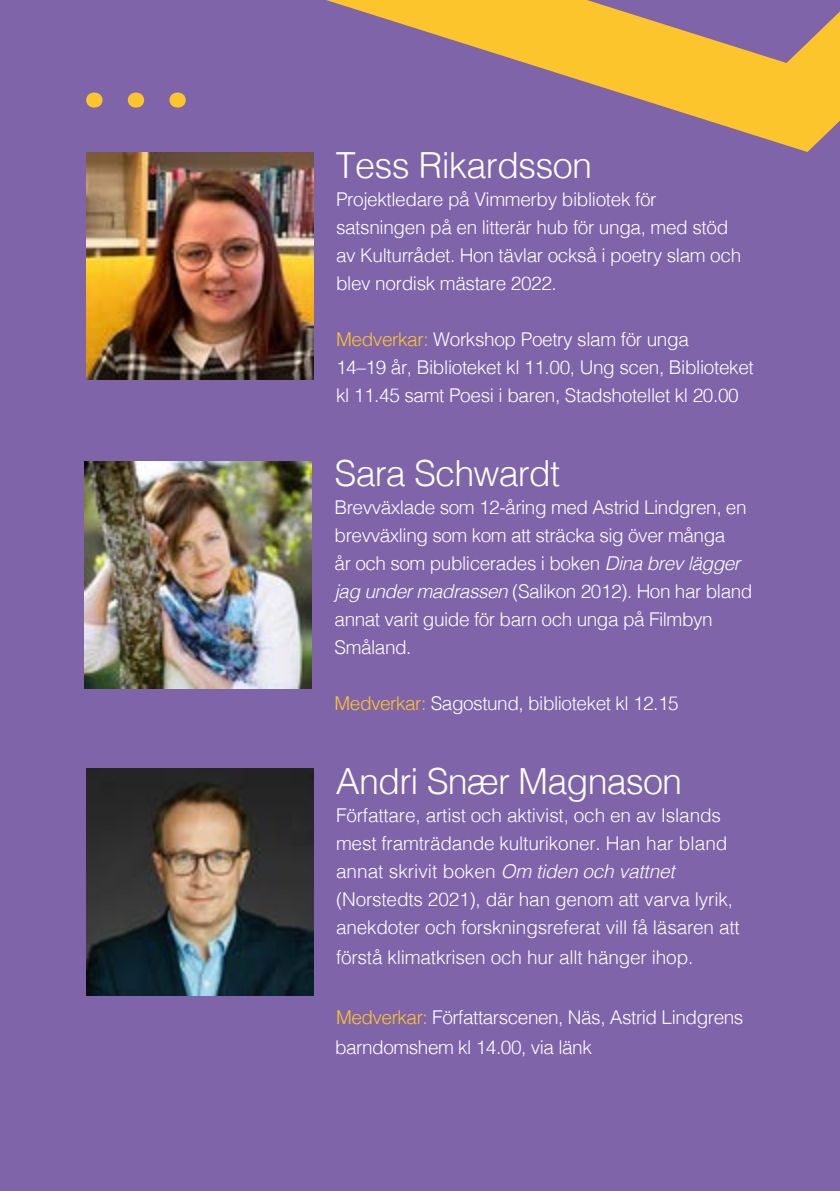
<style>
.page{position:relative;width:840px;height:1191px;background:#fff}
.page>*{position:absolute;margin:0;border:0;box-sizing:border-box;transform-origin:0 0}
.t1{font:160px "Bembo Std";color:#fdc52c}
.t2{font:300 36px "Helvetica";letter-spacing:-.025em;color:#fff}
.t3{font:300 19px/28px "Helvetica";letter-spacing:-.02em;color:#fff}
.s1{color:#fdc52c}
.s2{font-style:italic}
</style>
<div class="page">
<div style="left:0;top:0;width:839px;height:1191px;background:#8064a9"></div>
<img style="left:86px;top:768px;width:227px;height:227px">
<svg style="left:326px;top:0;width:513px;height:152px"></svg>
<img style="left:85px;top:462px;width:227px;height:226px">
<img style="left:86px;top:153px;width:227px;height:226px">
<h1 class="t1" style="left:73px;top:-38px;width:126px">...</h1>
<h2 class="t2" style="left:336px;top:134px;width:257px">Tess Rikardsson</h2>
<p class="t3" style="left:336px;top:184px;width:406px">Projektledare på Vimmerby bibliotek för satsningen på en litterär hub för unga, med stöd av Kulturrådet. Hon tävlar också i poetry slam och blev nordisk mästare 2022.</p>
<p class="t3" style="left:336px;top:324px;width:419px"><span class="s1">Medverkar:</span> Workshop Poetry slam för unga<br>14–19 år, Biblioteket kl 11.00, Ung scen, Biblioteket kl 11.45 samt Poesi i baren, Stadshotellet kl 20.00</p>
<h2 class="t2" style="left:334px;top:442px;width:227px">Sara Schwardt</h2>
<p class="t3" style="left:334px;top:492px;width:419px">Brevväxlade som 12-åring med Astrid Lindgren, en brevväxling som kom att sträcka sig över många<br>år och som publicerades i boken <span class="s2">Dina brev lägger jag under madrassen</span> (Salikon 2012). Hon har bland annat varit guide för barn och unga på Filmbyn Småland.</p>
<p class="t3" style="left:334px;top:688px;width:345px"><span class="s1">Medverkar:</span> Sagostund, biblioteket kl 12.15</p>
<h2 class="t2" style="left:336px;top:750px;width:347px">Andri Snær Magnason</h2>
<p class="t3" style="left:336px;top:800px;width:405px">Författare, artist och aktivist, och en av Islands mest framträdande kulturikoner. Han har bland annat skrivit boken <span class="s2">Om tiden och vattnet </span>(Norstedts 2021), där han genom att varva lyrik, anekdoter och forskningsreferat vill få läsaren att</p>
<p class="t3" style="left:336px;top:942px;width:358px">förstå klimatkrisen och hur allt hänger ihop.</p>
<p class="t3" style="left:335px;top:1001px;width:409px;line-height:30px"><span class="s1">Medverkar:</span> Författarscenen, Näs, Astrid Lindgrens barndomshem kl 14.00, via länk</p>
</div>
